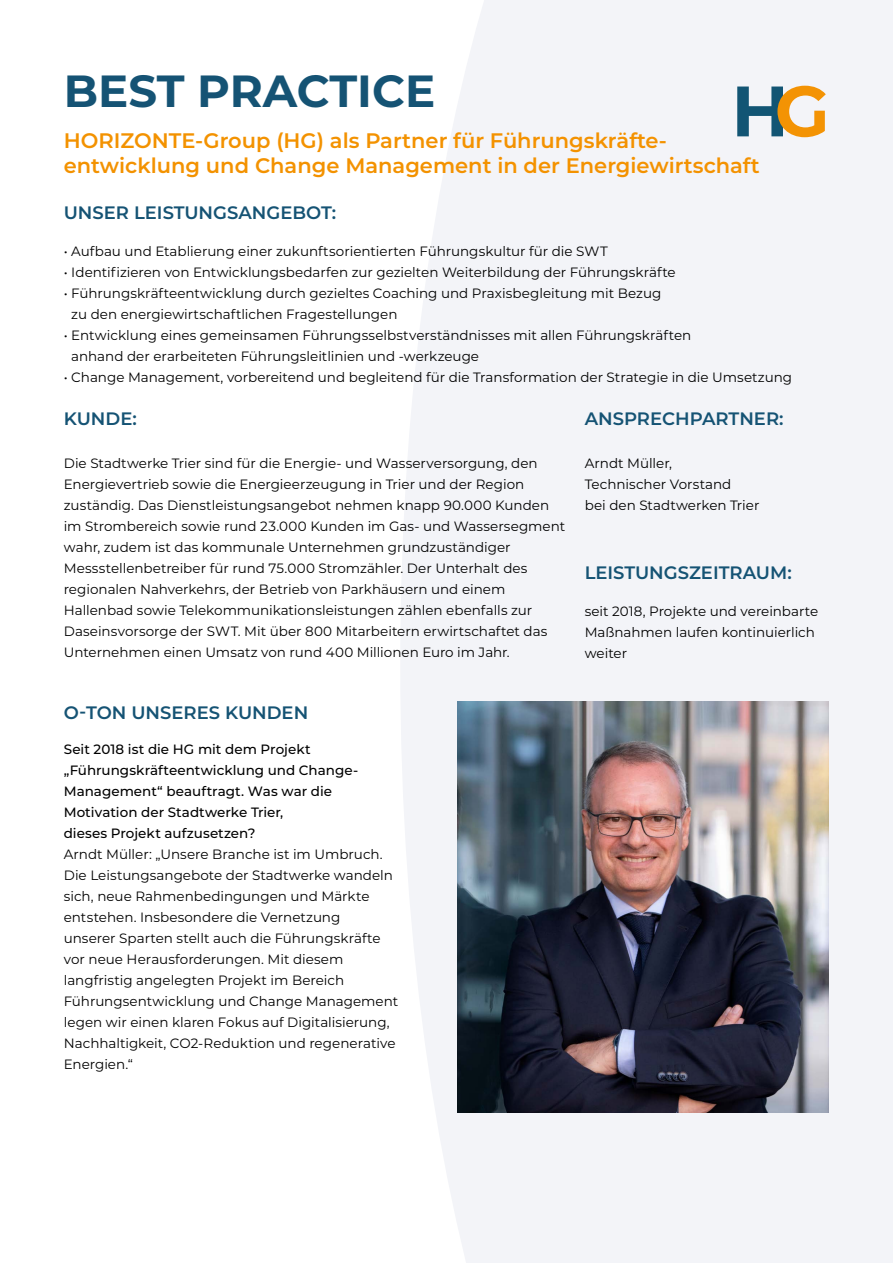
<style>
.page{position:relative;width:893px;height:1263px;background:#fff}
.page>*{position:absolute;margin:0;border:0;box-sizing:border-box;transform-origin:0 0}
.t1{font:700 45px "Montserrat";color:#155374}
.t2{font:600 21px/25.2px "Montserrat";color:#f39200}
.t3{font:600 18px "Montserrat";color:#155374}
.t4{font:13.5px/21px "Montserrat";color:#000}
.t5{font:500 13.5px/21px "Montserrat";color:#000}
</style>
<div class="page">
<div style="left:401px;top:0;width:492px;height:1263px;background:#f3f4f8"></div>
<svg style="left:737px;top:86px;width:89px;height:51px"></svg>
<img style="left:457px;top:702px;width:371px;height:411px">
<h1 class="t1" style="left:64px;top:59px;width:373px">BEST PRACTICE</h1>
<h2 class="t2" style="left:64px;top:127px;width:697px">HORIZONTE-Group (HG) als Partner für Führungskräfte&shy;entwicklung und Change Management in der Energiewirtschaft</h2>
<h3 class="t3" style="left:64px;top:200px;width:274px">UNSER LEISTUNGSANGEBOT:</h3>
<p class="t4" style="left:64px;top:240px;width:546px">• Aufbau und Etablierung einer zukunftsorientierten Führungskultur für die SWT</p>
<p class="t4" style="left:64px;top:261px;width:613px">• Identifizieren von Entwicklungsbedarfen zur gezielten Weiterbildung der Führungskräfte</p>
<p class="t4" style="left:71px;top:282px;width:592px;text-indent:-8px">• Führungskräfteentwicklung durch gezieltes Coaching und Praxisbegleitung mit Bezug zu den energiewirtschaftlichen Fragestellungen</p>
<p class="t4" style="left:71px;top:324px;width:621px;text-indent:-8px">• Entwicklung eines gemeinsamen Führungsselbstverständnisses mit allen Führungskräften anhand der erarbeiteten Führungsleitlinien und -werkzeuge</p>
<p class="t4" style="left:64px;top:366px;width:730px">• Change Management, vorbereitend und begleitend für die Transformation der Strategie in die Umsetzung</p>
<h3 class="t3" style="left:64px;top:406px;width:74px">KUNDE:</h3>
<p class="t4" style="left:64px;top:452px;width:503px">Die Stadtwerke Trier sind für die Energie- und Wasserversorgung, den Energievertrieb sowie die Energieerzeugung in Trier und der Region zuständig. Das Dienstleistungsangebot nehmen knapp 90.000 Kunden im Strombereich sowie rund 23.000 Kunden im Gas- und Wassersegment wahr, zudem ist das kommunale Unternehmen grundzuständiger Messstellenbetreiber für rund 75.000 Stromzähler. Der Unterhalt des regionalen Nahverkehrs, der Betrieb von Parkhäusern und einem Hallenbad sowie Telekommunikationsleistungen zählen ebenfalls zur Daseinsvorsorge der SWT. Mit über 800 Mitarbeitern erwirtschaftet das Unternehmen einen Umsatz von rund 400 Millionen Euro im Jahr.</p>
<h3 class="t3" style="left:64px;top:700px;width:246px">O-TON UNSERES KUNDEN</h3>
<p class="t5" style="left:64px;top:738px;width:296px">Seit 2018 ist die HG mit dem Projekt „Führungskräfteentwicklung und Change-Management“ beauftragt. Was war die Motivation der Stadtwerke Trier,<br>dieses Projekt aufzusetzen?</p>
<p class="t4" style="left:64px;top:843px;width:336px">Arndt Müller: „Unsere Branche ist im Umbruch.<br>Die Leistungsangebote der Stadtwerke wandeln sich, neue Rahmenbedingungen und Märkte entstehen. Insbesondere die Vernetzung<br>unserer Sparten stellt auch die Führungskräfte vor neue Herausforderungen. Mit diesem langfristig angelegten Projekt im Bereich Führungsentwicklung und Change Management legen wir einen klaren Fokus auf Digitalisierung, Nachhaltigkeit, CO2-Reduktion und regenerative Energien.“</p>
<h3 class="t3" style="left:585px;top:406px;width:200px">ANSPRECHPARTNER:</h3>
<p class="t4" style="left:585px;top:453px;width:176px">Arndt Müller,<br>Technischer Vorstand<br>bei den Stadtwerken Trier</p>
<h3 class="t3" style="left:585px;top:560px;width:209px">LEISTUNGSZEITRAUM:</h3>
<p class="t4" style="left:585px;top:600px;width:235px">seit 2018, Projekte und vereinbarte<br>Maßnahmen laufen kontinuierlich weiter</p>
</div>
